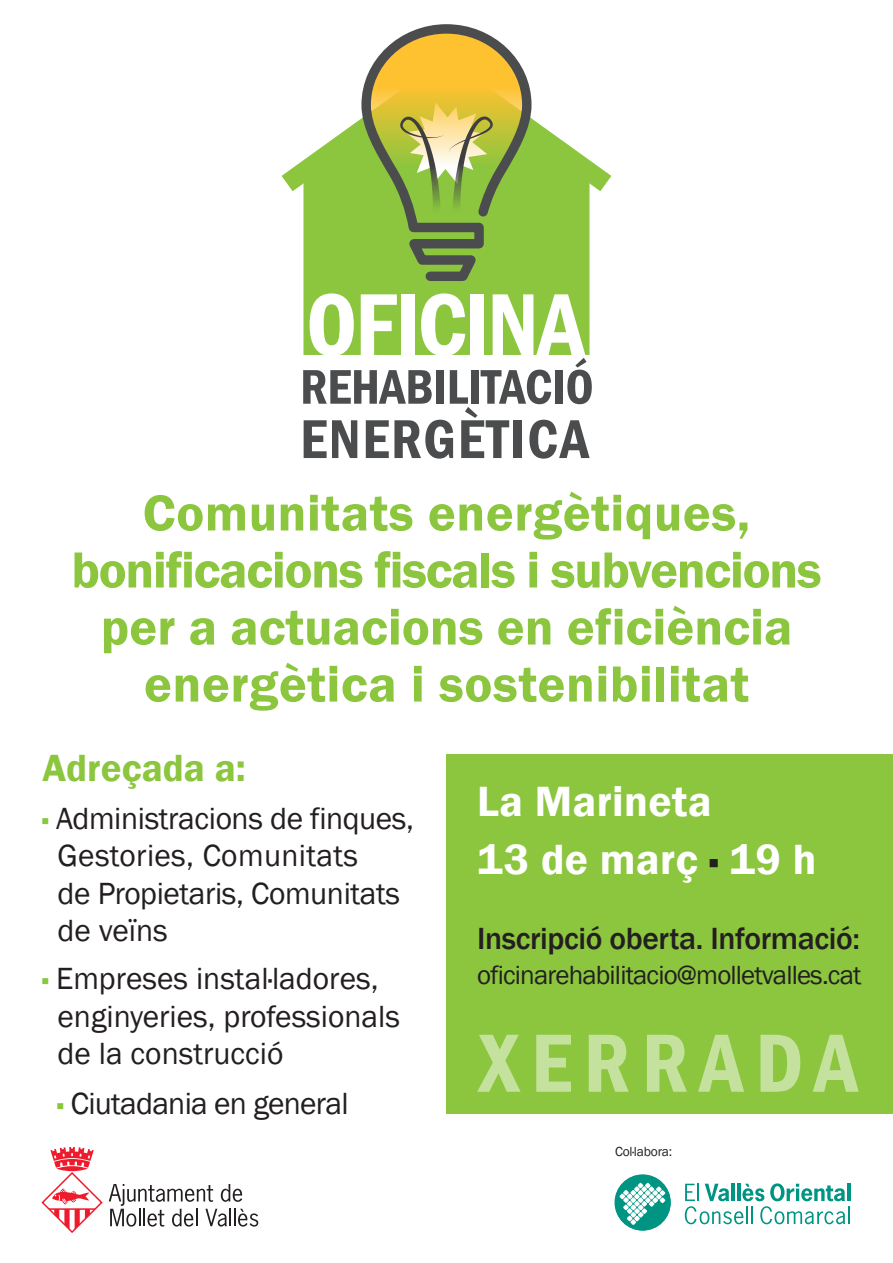
<style>
.page{position:relative;width:893px;height:1263px;background:#fff}
.page>*{position:absolute;margin:0;border:0;box-sizing:border-box;transform-origin:0 0}
.t1{font:600 condensed 91.35px "Franklin Gothic";letter-spacing:-.025em;color:#fff}
.t2{font:600 condensed 56.7px "Franklin Gothic";letter-spacing:.03em;color:#4b4c4d}
.t3{font:600 52.5px/57px "Franklin Gothic";color:#8bc63e;text-align:center}
.t4{font:600 condensed 50.4px "Franklin Gothic";letter-spacing:-.005em;color:#4b4c4d}
.t5{font:600 43.5px/58.5px "Franklin Gothic";letter-spacing:.01em;color:#fff}
.t6{font:600 39px "Franklin Gothic";color:#8bc63e}
.t7{font:31.5px/37.5px "Franklin Gothic";color:#231f20}
.t8{font:500 31.5px "Franklin Gothic";letter-spacing:-.01em;color:#231f20}
.t9{font:31.5px "Franklin Gothic";letter-spacing:-.025em;color:#231f20}
.t10{font:27px "Franklin Gothic";letter-spacing:-.03em;color:#231f20}
.t11{font:13.5px "Franklin Gothic";letter-spacing:-.01em;color:#231f20}
.s1{font-weight:800;color:#8bc63e}
.s2{font-weight:800;color:#231f20}
</style>
<div class="page">
<div style="left:446px;top:755px;width:447px;height:359px;background:#8bc63e"></div>
<div style="left:303px;top:204px;width:286px;height:151px;background:#8bc63e"></div>
<svg style="left:281px;top:121px;width:331px;height:83px"></svg>
<svg style="left:357px;top:24px;width:179px;height:262px"></svg>
<svg style="left:366px;top:29px;width:161px;height:247px;background:#a9b24e"></svg>
<svg style="left:477px;top:1035px;width:44px;height:57px"></svg>
<svg style="left:536px;top:1035px;width:35px;height:57px"></svg>
<svg style="left:589px;top:1035px;width:40px;height:57px"></svg>
<svg style="left:647px;top:1035px;width:40px;height:57px"></svg>
<svg style="left:698px;top:1035px;width:46px;height:57px"></svg>
<svg style="left:760px;top:1035px;width:40px;height:57px"></svg>
<svg style="left:813px;top:1035px;width:46px;height:57px"></svg>
<svg style="left:41px;top:1147px;width:217px;height:86px"></svg>
<div style="left:615px;top:1175px;width:55px;height:55px;background:#009483;border-radius:50%"></div>
<div style="left:615px;top:1175px;width:55px;height:55px;border:1px solid #009483;border-radius:50%"></div>
<svg style="left:619px;top:1183px;width:46px;height:42px"></svg>
<svg style="left:685px;top:1183px;width:165px;height:41px"></svg>
<h1 class="t1" style="left:306px;top:264px;width:280px">OFICINA</h1>
<h3 class="t4" style="left:300px;top:353px;width:295px">REHABILITACIÓ</h3>
<h2 class="t2" style="left:300px;top:401px;width:291px">ENERGÈTICA</h2>
<h3 class="t3" style="left:71px;top:485px;width:752px">Comunitats energètiques, bonificacions fiscals i subvencions per a actuacions en eficiència energètica i sostenibilitat</h3>
<p class="t6" style="left:43px;top:744px;width:205px">Adreçada a:</p>
<p class="t7" style="left:58px;top:800px;width:358px;text-indent:-15px"><span class="s1">·</span> Administracions de finques,<br>Gestories, Comunitats<br>de Propietaris, Comunitats de veïns</p>
<p class="t7" style="left:58px;top:961px;width:344px;text-indent:-15px"><span class="s1">·</span> Empreses instal·ladores, enginyeries, professionals de la construcció</p>
<p class="t9" style="left:58px;top:1083px;width:293px"><span class="s1">·</span> Ciutadania en general</p>
<h3 class="t5" style="left:477px;top:773px;width:341px">La Marineta<br>13 de març <span class="s2">·</span> 19 h</h3>
<p class="t8" style="left:477px;top:919px;width:384px">Inscripció oberta. Informació:</p>
<p class="t10" style="left:477px;top:958px;width:386px">oficinarehabilitacio@molletvalles.cat</p>
<p class="t11" style="left:615px;top:1143px;width:59px">Col·labora:</p>
</div>
